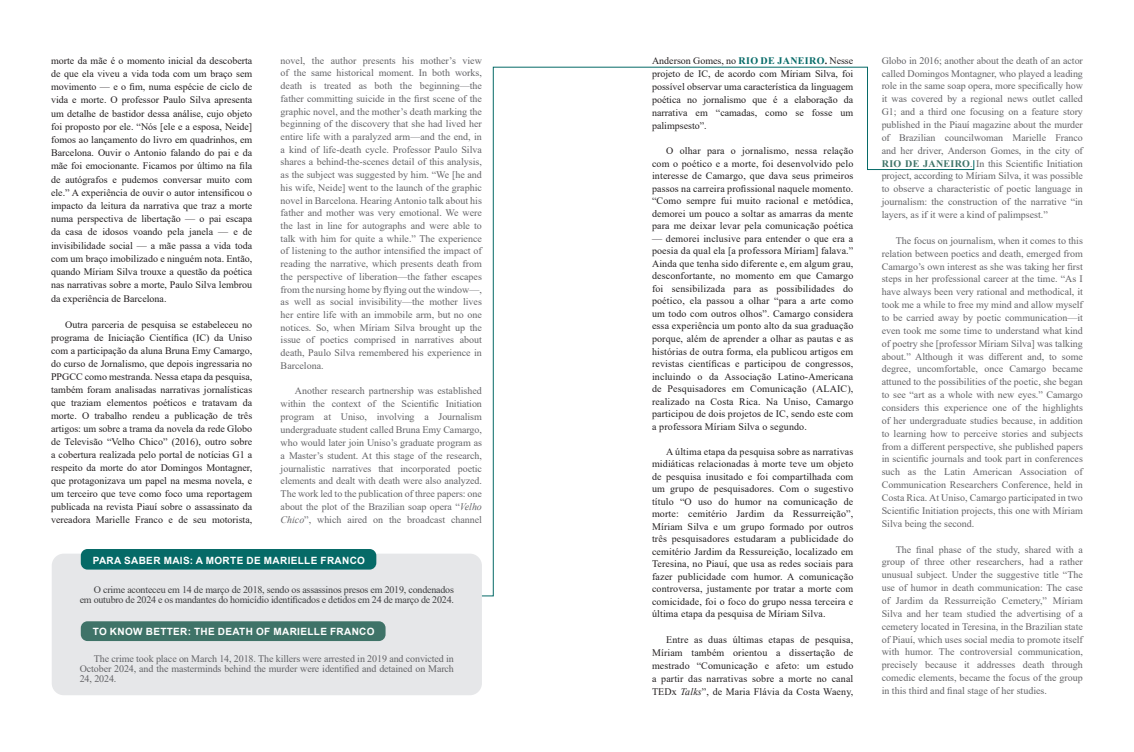
<style>
.page{position:relative;width:1134px;height:752px;background:#fff}
.page>*{position:absolute;margin:0;border:0;box-sizing:border-box;transform-origin:0 0}
.CORPO_PT{font:10px/12.8px "Times New Roman";color:#636366;text-align:justify}
.CORPO_PT-2{font:10px/12.5px "Times New Roman";letter-spacing:.015em;color:#231f20;text-align:justify}
.t1{font:10px/10px "Times New Roman";letter-spacing:-.02em;color:#3e3e3f;text-align:right}
.t2{font:700 10px "Arial";letter-spacing:.035em;color:#fff}
.s1{font-style:italic}
.s2{font-weight:700;color:#066a67}
.s3{font-weight:700}
.s4{font-weight:700;color:#3f7368}
</style>
<div class="page">
<div style="left:52px;top:553px;width:430px;height:141px;background:#e6e7e9;border-radius:12px"></div>
<div style="left:81px;top:548px;width:295px;height:21px;background:#066a67;border-radius:7px"></div>
<div style="left:81px;top:621px;width:305px;height:19px;background:#3f7368;border-radius:7px"></div>
<svg style="left:481px;top:66px;width:494px;height:530px"></svg>
<p class="CORPO_PT-2" style="left:51px;top:53px;width:203px;line-height:13.2px">morte da mãe é o momento inicial da descoberta de que ela viveu a vida toda com um braço sem movimento — e o fim, numa espécie de ciclo de vida e morte. O professor Paulo Silva apresenta um detalhe de bastidor dessa análise, cujo objeto foi proposto por ele. “Nós [ele e a esposa, Neide] fomos ao lançamento do livro em quadrinhos, em Barcelona. Ouvir o Antonio falando do pai e da mãe foi emocionante. Ficamos por último na fila de autógrafos e pudemos conversar muito com ele.” A experiência de ouvir o autor intensificou o impacto da leitura da narrativa que traz a morte numa perspectiva de libertação — o pai escapa da casa de idosos voando pela janela — e de invisibilidade social — a mãe passa a vida toda com um braço imobilizado e ninguém nota. Então, quando Míriam Silva trouxe a questão da poética nas narrativas sobre a morte, Paulo Silva lembrou da experiência de Barcelona.</p>
<p class="CORPO_PT-2" style="left:51px;top:317px;width:203px;line-height:13px;text-indent:14px">Outra parceria de pesquisa se estabeleceu no programa de Iniciação Científica (IC) da Uniso com a participação da aluna Bruna Emy Camargo, do curso de Jornalismo, que depois ingressaria no PPGCC como mestranda. Nessa etapa da pesquisa, também foram analisadas narrativas jornalísticas que traziam elementos poéticos e tratavam da morte. O trabalho rendeu a publicação de três artigos: um sobre a trama da novela da rede Globo de Televisão “Velho Chico” (2016), outro sobre a cobertura realizada pelo portal de notícias G1 a respeito da morte do ator Domingos Montagner, que protagonizava um papel na mesma novela, e um terceiro que teve como foco uma reportagem publicada na revista Piauí sobre o assassinato da vereadora Marielle Franco e de seu motorista,</p>
<p class="CORPO_PT" style="left:281px;top:54px;width:203px">novel, the author presents his mother’s view of the same historical moment. In both works, death is treated as both the beginning—the father committing suicide in the first scene of the graphic novel, and the mother’s death marking the beginning of the discovery that she had lived her entire life with a paralyzed arm—and the end, in a kind of life-death cycle. Professor Paulo Silva shares a behind-the-scenes detail of this analysis, as the subject was suggested by him. “We [he and his wife, Neide] went to the launch of the graphic novel in Barcelona. Hearing Antonio talk about his father and mother was very emotional. We were the last in line for autographs and were able to talk with him for quite a while.” The experience of listening to the author intensified the impact of reading the narrative, which presents death from the perspective of liberation—the father escapes from the nursing home by flying out the window—, as well as social invisibility—the mother lives her entire life with an immobile arm, but no one notices. So, when Míriam Silva brought up the issue of poetics comprised in narratives about death, Paulo Silva remembered his experience in Barcelona.</p>
<p class="CORPO_PT" style="left:281px;top:384px;width:203px;text-indent:14px">Another research partnership was established within the context of the Scientific Initiation program at Uniso, involving a Journalism undergraduate student called Bruna Emy Camargo, who would later join Uniso’s graduate program as a Master’s student. At this stage of the research, journalistic narratives that incorporated poetic elements and dealt with death were also analyzed.<br>The work led to the publication of three papers: one about the plot of the Brazilian soap opera “<span class="s1">Velho Chico</span>”, which aired on the broadcast channel</p>
<p class="t2" style="left:93px;top:552px;width:274px">PARA SABER MAIS: A MORTE DE MARIELLE FRANCO</p>
<p class="t1" style="left:80px;top:584px;width:376px">O crime aconteceu em 14 de março de 2018, sendo os assassinos presos em 2019, condenados em outubro de 2024 e os mandantes do homicídio identificados e detidos em 24 de março de 2024.</p>
<p class="t2" style="left:93px;top:624px;width:283px">TO KNOW BETTER: THE DEATH OF MARIELLE FRANCO</p>
<p class="CORPO_PT" style="left:80px;top:653px;width:376px;line-height:10px;text-indent:14px">The crime took place on March 14, 2018. The killers were arrested in 2019 and convicted in October 2024, and the masterminds behind the murder were identified and detained on March 24, 2024.</p>
<p class="CORPO_PT-2" style="left:652px;top:53px;width:203px;line-height:13px">Anderson Gomes, no <span class="s2">RIO DE JANEIRO</span><span class="s3">.</span> Nesse projeto de IC, de acordo com Míriam Silva, foi possível observar uma característica da linguagem poética no jornalismo que é a elaboração da narrativa em “camadas, como se fosse um palimpsesto”.</p>
<p class="CORPO_PT-2" style="left:652px;top:144px;width:203px;text-indent:14px">O olhar para o jornalismo, nessa relação com o poético e a morte, foi desenvolvido pelo interesse de Camargo, que dava seus primeiros passos na carreira profissional naquele momento. “Como sempre fui muito racional e metódica, demorei um pouco a soltar as amarras da mente para me deixar levar pela comunicação poética</p>
<p class="CORPO_PT-2" style="left:652px;top:232px;width:203px">— demorei inclusive para entender o que era a poesia da qual ela [a professora Míriam] falava.” Ainda que tenha sido diferente e, em algum grau, desconfortante, no momento em que Camargo foi sensibilizada para as possibilidades do poético, ela passou a olhar “para a arte como um todo com outros olhos”. Camargo considera essa experiência um ponto alto da sua graduação porque, além de aprender a olhar as pautas e as histórias de outra forma, ela publicou artigos em revistas científicas e participou de congressos, incluindo o da Associação Latino-Americana de Pesquisadores em Comunicação (ALAIC), realizado na Costa Rica. Na Uniso, Camargo participou de dois projetos de IC, sendo este com a professora Míriam Silva o segundo.</p>
<p class="CORPO_PT-2" style="left:652px;top:444px;width:203px;text-indent:14px">A última etapa da pesquisa sobre as narrativas midiáticas relacionadas à morte teve um objeto de pesquisa inusitado e foi compartilhada com um grupo de pesquisadores. Com o sugestivo título “O uso do humor na comunicação de morte: cemitério Jardim da Ressurreição”, Míriam Silva e um grupo formado por outros três pesquisadores estudaram a publicidade do cemitério Jardim da Ressureição, localizado em Teresina, no Piauí, que usa as redes sociais para fazer publicidade com humor. A comunicação controversa, justamente por tratar a morte com comicidade, foi o foco do grupo nessa terceira e última etapa da pesquisa de Míriam Silva.</p>
<p class="CORPO_PT-2" style="left:652px;top:632px;width:203px;line-height:13px;text-indent:14px">Entre as duas últimas etapas de pesquisa, Míriam também orientou a dissertação de mestrado “Comunicação e afeto: um estudo a partir das narrativas sobre a morte no canal TEDx <span class="s1">Talks</span>”, de Maria Flávia da Costa Waeny,</p>
<p class="CORPO_PT" style="left:882px;top:54px;width:203px">Globo in 2016; another about the death of an actor called Domingos Montagner, who played a leading role in the same soap opera, more specifically how it was covered by a regional news outlet called G1; and a third one focusing on a feature story published in the Piauí magazine about the murder of Brazilian councilwoman Marielle Franco and her driver, Anderson Gomes, in the city of <span class="s4">RIO DE JANEIRO</span>. In this Scientific Initiation project, according to Míriam Silva, it was possible to observe a characteristic of poetic language in journalism: the construction of the narrative “in layers, as if it were a kind of palimpsest.”</p>
<p class="CORPO_PT" style="left:882px;top:233px;width:203px;text-indent:14px">The focus on journalism, when it comes to this relation between poetics and death, emerged from Camargo’s own interest as she was taking her first steps in her professional career at the time. “As I have always been very rational and methodical, it took me a while to free my mind and allow myself to be carried away by poetic communication—it even took me some time to understand what kind of poetry she [professor Míriam Silva] was talking about.” Although it was different and, to some degree, uncomfortable, once Camargo became attuned to the possibilities of the poetic, she began to see “art as a whole with new eyes.” Camargo considers this experience one of the highlights of her undergraduate studies because, in addition to learning how to perceive stories and subjects from a different perspective, she published papers in scientific journals and took part in conferences such as the Latin American Association of Communication Researchers Conference, held in Costa Rica. At Uniso, Camargo participated in two Scientific Initiation projects, this one with Míriam Silva being the second.</p>
<p class="CORPO_PT" style="left:882px;top:542px;width:203px;text-indent:14px">The final phase of the study, shared with a group of three other researchers, had a rather unusual subject. Under the suggestive title “The use of humor in death communication: The case of Jardim da Ressurreição Cemetery,” Míriam Silva and her team studied the advertising of a cemetery located in Teresina, in the Brazilian state of Piauí, which uses social media to promote itself with humor. The controversial communication, precisely because it addresses death through comedic elements, became the focus of the group in this third and final stage of her studies.</p>
</div>
